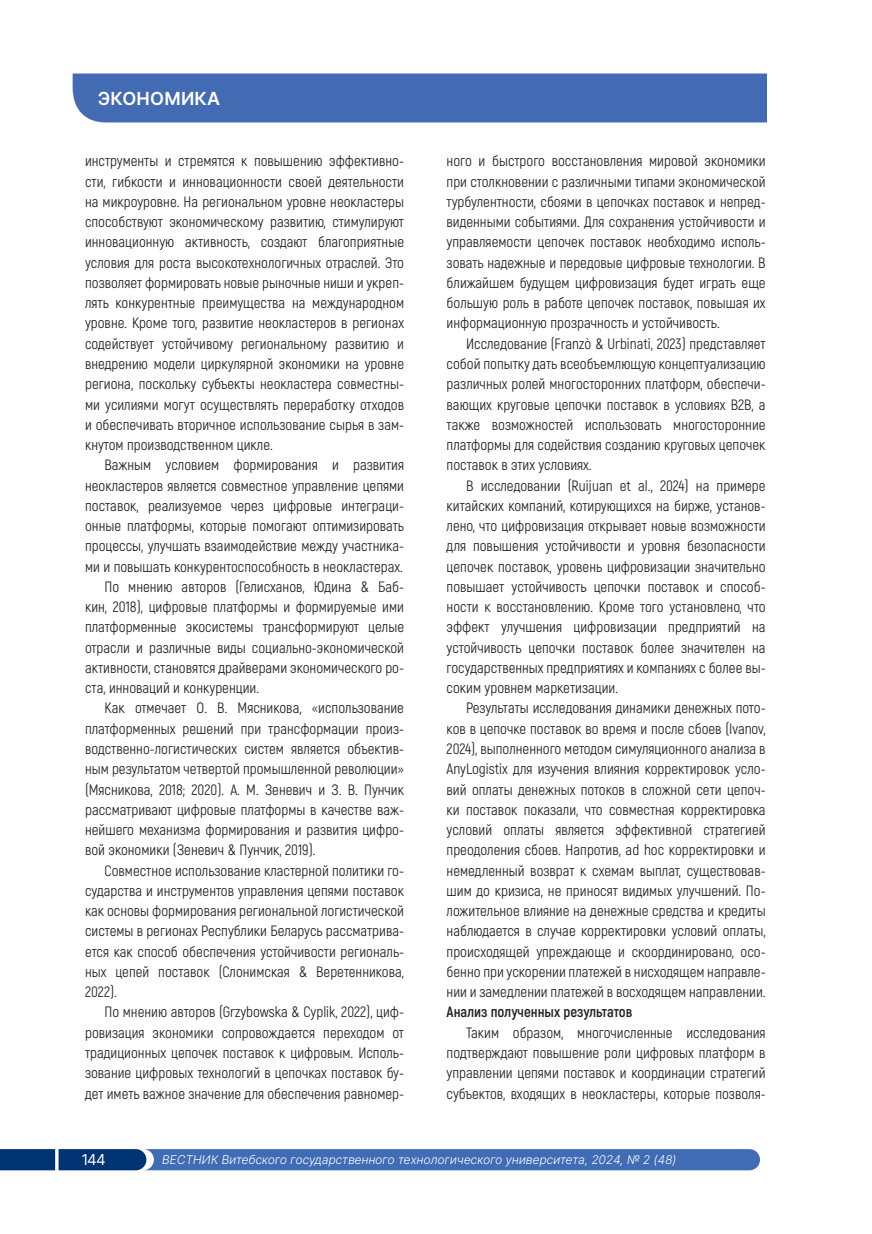
<style>
.page{position:relative;width:872px;height:1234px;background:#fff}
.page>*{position:absolute;margin:0;border:0;box-sizing:border-box;transform-origin:0 0}
.t1{font:600 18px "Inter Tight";letter-spacing:.05em;color:#fff}
.Основной_текст{font:15px/20.2px "Akrobat";color:#231f20;text-align:justify}
.Основной_текст-2{font:700 15px "Akrobat";color:#231f20}
.t2{font:15px "Inter Tight";color:#fff}
.t3{font:italic 300 12px "Inter Tight";letter-spacing:.025em;color:#fff}
</style>
<div class="page">
<svg style="left:0;top:1149px;width:760px;height:20px;background:#3764aa"></svg>
<div style="left:73px;top:73px;width:693px;height:49px;background:#426bb3"></div>
<p class="t1" style="left:98px;top:85px;width:123px">ЭКОНОМИКА</p>
<p class="Основной_текст" style="left:85px;top:151px;width:320px">инструменты и стремятся к повышению эффективно&shy;сти, гибкости и инновационности своей деятельности на микроуровне. На региональном уровне неокластеры способствуют экономическому развитию, стимулируют инновационную активность, создают благоприятные условия для роста высокотехнологичных отраслей. Это позволяет формировать новые рыночные ниши и укреп&shy;лять конкурентные преимущества на международном уровне. Кроме того, развитие неокластеров в регионах содействует устойчивому региональному развитию и внедрению модели циркулярной экономики на уровне региона, поскольку субъекты неокластера совместны&shy;ми усилиями могут осуществлять переработку отходов и обеспечивать вторичное использование сырья в зам&shy;кнутом производственном цикле.</p>
<p class="Основной_текст" style="left:85px;top:455px;width:320px;text-indent:20px">Важным условием формирования и развития неокластеров является совместное управление цепями поставок, реализуемое через цифровые интеграци&shy;онные платформы, которые помогают оптимизировать процессы, улучшать взаимодействие между участника&shy;ми и повышать конкурентоспособность в неокластерах.</p>
<p class="Основной_текст" style="left:85px;top:576px;width:320px;text-indent:20px">По мнению авторов (Гелисханов, Юдина &amp; Баб&shy;кин, 2018), цифровые платформы и формируемые ими платформенные экосистемы трансформируют целые отрасли и различные виды социально-экономической активности, становятся драйверами экономического ро&shy;ста, инноваций и конкуренции.</p>
<p class="Основной_текст" style="left:85px;top:698px;width:320px;text-indent:20px">Как отмечает О. В. Мясникова, «использование платформенных решений при трансформации произ&shy;водственно-логистических систем является объектив&shy;ным результатом четвертой промышленной революции» (Мясникова, 2018; 2020). А. М. Зеневич и З. В. Пунчик рассматривают цифровые платформы в качестве важ&shy;нейшего механизма формирования и развития цифро&shy;вой экономики (Зеневич &amp; Пунчик, 2019).</p>
<p class="Основной_текст" style="left:85px;top:860px;width:320px;text-indent:20px">Совместное использование кластерной политики го&shy;сударства и инструментов управления цепями поставок как основы формирования региональной логистической системы в регионах Республики Беларусь рассматрива&shy;ется как способ обеспечения устойчивости региональ&shy;ных цепей поставок (Слонимская &amp; Веретенникова, 2022).</p>
<p class="Основной_текст" style="left:85px;top:1001px;width:320px;text-indent:20px">По мнению авторов (Grzybowska &amp; Cyplik, 2022), циф&shy;ровизация экономики сопровождается переходом от традиционных цепочек поставок к цифровым. Исполь&shy;зование цифровых технологий в цепочках поставок бу&shy;дет иметь важное значение для обеспечения равномер-</p>
<p class="Основной_текст" style="left:446px;top:151px;width:320px">ного и быстрого восстановления мировой экономики при столкновении с различными типами экономической турбулентности, сбоями в цепочках поставок и непред&shy;виденными событиями. Для сохранения устойчивости и управляемости цепочек поставок необходимо исполь&shy;зовать надежные и передовые цифровые технологии. В ближайшем будущем цифровизация будет играть еще большую роль в работе цепочек поставок, повышая их информационную прозрачность и устойчивость.</p>
<p class="Основной_текст" style="left:446px;top:333px;width:320px;text-indent:20px">Исследование (Franzò &amp; Urbinati, 2023) представляет собой попытку дать всеобъемлющую концептуализацию различных ролей многосторонних платформ, обеспечи&shy;вающих круговые цепочки поставок в условиях B2B, а также возможностей использовать многосторонние платформы для содействия созданию круговых цепочек поставок в этих условиях.</p>
<p class="Основной_текст" style="left:446px;top:475px;width:320px;text-indent:20px">В исследовании (Ruijuan et al., 2024) на примере китайских компаний, котирующихся на бирже, установ&shy;лено, что цифровизация открывает новые возможности для повышения устойчивости и уровня безопасности цепочек поставок, уровень цифровизации значительно повышает устойчивость цепочки поставок и способ&shy;ности к восстановлению. Кроме того установлено, что эффект улучшения цифровизации предприятий на устойчивость цепочки поставок более значителен на государственных предприятиях и компаниях с более вы&shy;соким уровнем маркетизации.</p>
<p class="Основной_текст" style="left:446px;top:698px;width:320px;text-indent:20px">Результаты исследования динамики денежных пото&shy;ков в цепочке поставок во время и после сбоев (Ivanov, 2024), выполненного методом симуляционного анализа в AnyLogistix для изучения влияния корректировок усло&shy;вий оплаты денежных потоков в сложной сети цепоч&shy;ки поставок показали, что совместная корректировка условий оплаты является эффективной стратегией преодоления сбоев. Напротив, ad hoc корректировки и немедленный возврат к схемам выплат, существовав&shy;шим до кризиса, не приносят видимых улучшений. По&shy;ложительное влияние на денежные средства и кредиты наблюдается в случае корректировки условий оплаты, происходящей упреждающе и скоординировано, осо&shy;бенно при ускорении платежей в нисходящем направле&shy;нии и замедлении платежей в восходящем направлении.</p>
<p class="Основной_текст-2" style="left:446px;top:1002px;width:187px">Анализ полученных результатов</p>
<p class="Основной_текст" style="left:446px;top:1022px;width:320px;text-indent:20px">Таким образом, многочисленные исследования подтверждают повышение роли цифровых платформ в управлении цепями поставок и координации стратегий субъектов, входящих в неокластеры, которые позволя-</p>
<p class="t2" style="left:82px;top:1148px;width:25px">144</p>
<p class="t3" style="left:162px;top:1150px;width:515px">ВЕСТНИК Витебского государственного технологического университета, 2024, № 2 (48)</p>
</div>
